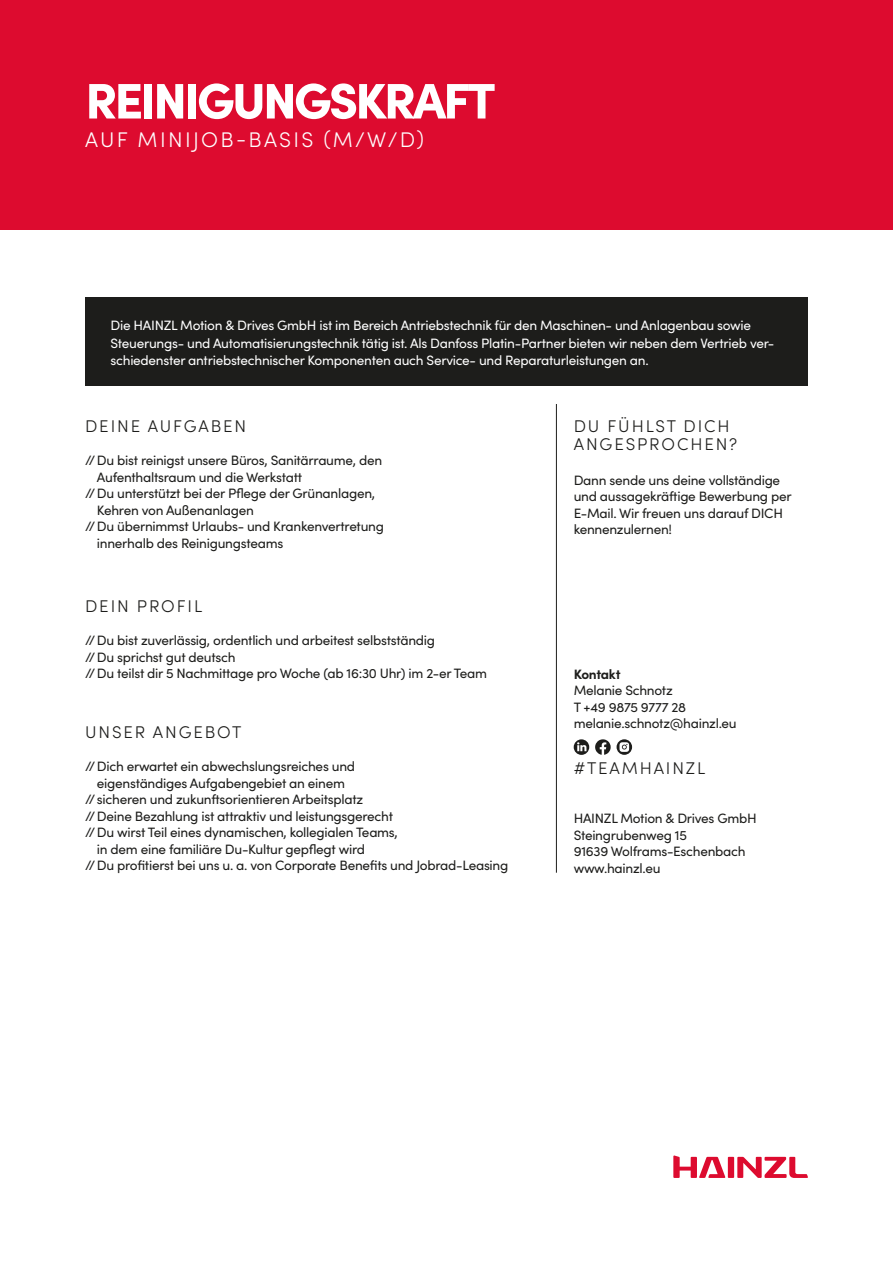
<style>
.page{position:relative;width:893px;height:1263px;background:#fff}
.page>*{position:absolute;margin:0;border:0;box-sizing:border-box;transform-origin:0 0}
.t1{font:900 49.95px "Sofia Pro";letter-spacing:-.06em;color:#fff}
.t2{font:300 21.15px "Sofia Pro";letter-spacing:.11em;color:#fff}
.t3{font:300 16.95px/18px "Sofia Pro";letter-spacing:.11em;color:#1d1d1b}
.t4{font:13.65px/16.5px "Sofia Pro";letter-spacing:-.02em;color:#1d1d1b}
.t5{font:13.65px/17.9px "Sofia Pro";letter-spacing:-.02em;color:#fff}
.t6{font:700 13.65px "Sofia Pro";letter-spacing:-.025em;color:#1d1d1b}
</style>
<div class="page">
<div style="left:0;top:0;width:893px;height:230px;background:#dd0b2f"></div>
<svg style="left:673px;top:1155px;width:135px;height:23px"></svg>
<hr style="left:556px;top:404px;width:1px;height:469px;background:#1d1d1b">
<div style="left:85px;top:298px;width:723px;height:88px;background:#1d1d1b"></div>
<svg style="left:595px;top:739px;width:16px;height:16px"></svg>
<svg style="left:617px;top:739px;width:15px;height:16px"></svg>
<svg style="left:574px;top:739px;width:15px;height:16px"></svg>
<h1 class="t1" style="left:85px;top:62px;width:412px">REINIGUNGSKRAFT</h1>
<h2 class="t2" style="left:85px;top:124px;width:340px">AUF MINIJOB-BASIS (M/W/D)</h2>
<p class="t5" style="left:111px;top:315px;width:665px">Die HAINZL Motion &amp; Drives GmbH ist im Bereich Antriebstechnik für den Maschinen- und Anlagenbau sowie<br>Steuerungs- und Automatisierungstechnik tätig ist. Als Danfoss Platin-Partner bieten wir neben dem Vertrieb ver&shy;schiedenster antriebstechnischer Komponenten auch Service- und Reparaturleistungen an.</p>
<p class="t3" style="left:85px;top:416px;width:163px">DEINE AUFGABEN</p>
<p class="t4" style="left:85px;top:451px;width:299px">//Du bist reinigst unsere Büros, Sanitärraume, den</p>
<p class="t4" style="left:97px;top:468px;width:207px">Aufenthaltsraum und die Werkstatt</p>
<p class="t4" style="left:85px;top:484px;width:292px">//Du unterstützt bei der Pflege der Grünanlagen,</p>
<p class="t4" style="left:97px;top:501px;width:158px">Kehren von Außenanlagen</p>
<p class="t4" style="left:85px;top:517px;width:300px">//Du übernimmst Urlaubs- und Krankenvertretung</p>
<p class="t4" style="left:97px;top:534px;width:188px">innerhalb des Reinigungsteams</p>
<p class="t3" style="left:85px;top:596px;width:119px">DEIN PROFIL</p>
<p class="t4" style="left:85px;top:631px;width:403px">//Du bist zuverlässig, ordentlich und arbeitest selbstständig<br>//Du sprichst gut deutsch<br>//Du teilst dir 5 Nachmittage pro Woche (ab 16:30 Uhr) im 2-er Team</p>
<p class="t3" style="left:85px;top:722px;width:158px">UNSER ANGEBOT</p>
<p class="t4" style="left:85px;top:757px;width:272px">//Dich erwartet ein abwechslungsreiches und</p>
<p class="t4" style="left:97px;top:774px;width:250px">eigenständiges Aufgabengebiet an einem</p>
<p class="t4" style="left:85px;top:790px;width:280px">//sicheren und zukunftsorientieren Arbeitsplatz</p>
<p class="t4" style="left:85px;top:807px;width:309px">//Deine Bezahlung ist attraktiv und leistungsgerecht</p>
<p class="t4" style="left:85px;top:823px;width:314px">//Du wirst Teil eines dynamischen, kollegialen Teams,</p>
<p class="t4" style="left:97px;top:840px;width:270px">in dem eine familiäre Du-Kultur gepflegt wird</p>
<p class="t4" style="left:85px;top:856px;width:425px">//Du profitierst bei uns u. a. von Corporate Benefits und Jobrad-Leasing</p>
<p class="t3" style="left:574px;top:416px;width:165px">DU FÜHLST DICH<br>ANGESPROCHEN?</p>
<p class="t4" style="left:574px;top:471px;width:219px">Dann sende uns deine vollständige und aussagekräftige Bewerbung per<br>E-Mail. Wir freuen uns darauf DICH kennenzulernen!</p>
<p class="t6" style="left:574px;top:663px;width:48px">Kontakt</p>
<p class="t4" style="left:574px;top:681px;width:164px">Melanie Schnotz<br>T +49 9875 9777 28 melanie.schnotz@hainzl.eu</p>
<p class="t3" style="left:574px;top:758px;width:133px">#TEAMHAINZL</p>
<p class="t4" style="left:574px;top:809px;width:185px">HAINZL Motion &amp; Drives GmbH<br>Steingrubenweg 15<br>91639 Wolframs-Eschenbach www.hainzl.eu</p>
</div>
